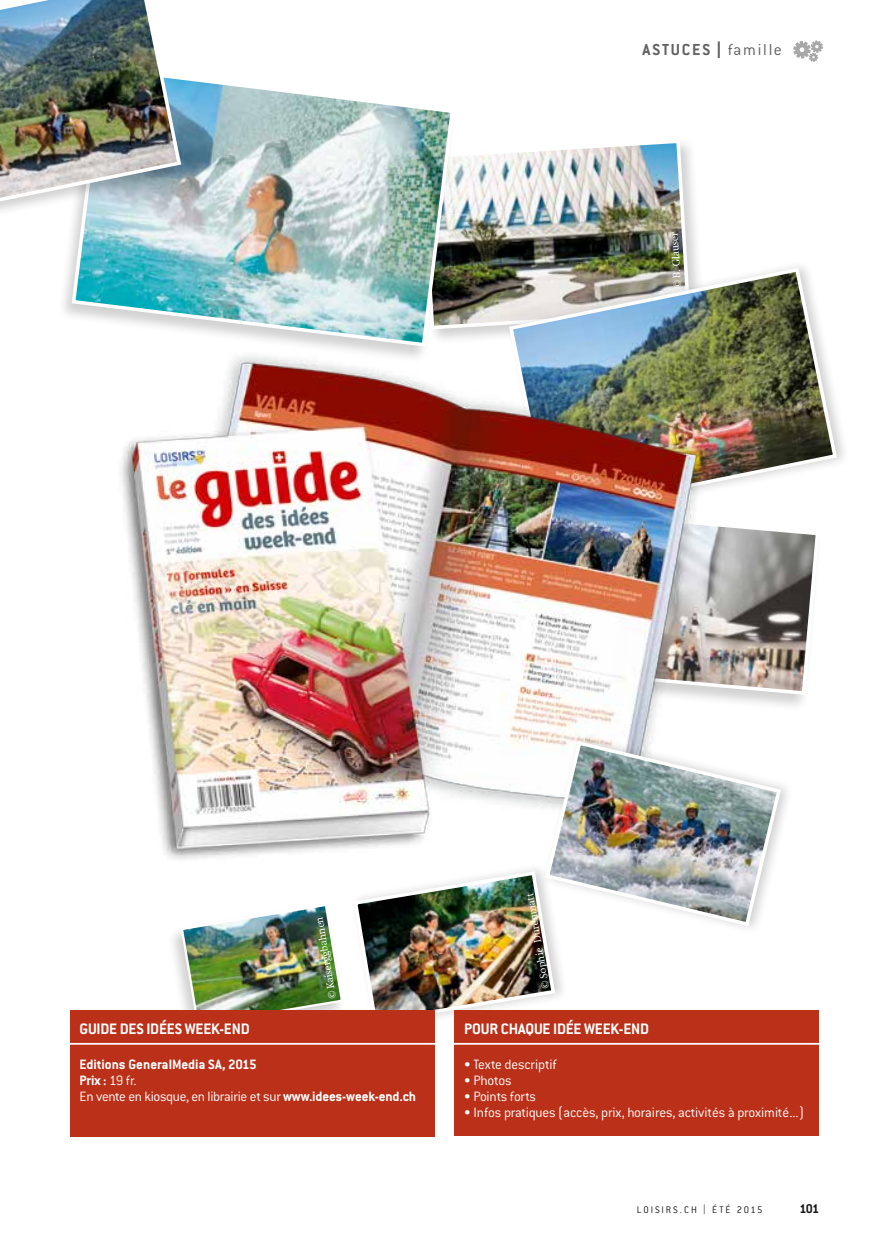
<style>
.page{position:relative;width:869px;height:1241px;background:#fff}
.page>*{position:absolute;margin:0;border:0;box-sizing:border-box;transform-origin:0 0}
.t1{font:300 17.5px "Conduit ITC";letter-spacing:.1em;color:#626261}
.t2{font:700 17.5px "Conduit ITC";color:#626261}
.t3{font:700 16.62px "Conduit ITC";letter-spacing:-.01em;color:#fff}
.t4{font:300 14.88px "Conduit ITC";letter-spacing:-.01em;color:#fff}
.t5{font:700 14.88px/15.8px "Conduit ITC";color:#fff}
.t6{font:700 14px "Conduit ITC";color:#181716}
.t7{font:300 10.5px "Swift Com";color:#fff}
.t8{font:300 10.5px "Conduit ITC";letter-spacing:.18em;color:#181716}
.s1{font-weight:700;font-size:26.25px}
.s2{font-weight:300}
.s3{font-family:"Leitura Sans Grot 1";font-weight:400}
</style>
<div class="page">
<div style="left:349px;top:862px;width:219px;height:170px;background:#181716;opacity:.2"></div>
<img style="left:351px;top:875px;width:206px;height:150px">
<div style="left:166px;top:902px;width:180px;height:140px;background:#181716;opacity:.2"></div>
<img style="left:179px;top:902px;width:165px;height:107px">
<div style="left:418px;top:137px;width:288px;height:208px;background:#181716;opacity:.2"></div>
<img style="left:457px;top:137px;width:234px;height:194px">
<div style="left:610px;top:515px;width:212px;height:196px;background:#181716;opacity:.2"></div>
<svg style="left:716px;top:525px;width:104px;height:171px;background:#a29e99"></svg>
<div style="left:57px;top:65px;width:400px;height:298px;background:#181716;opacity:.2"></div>
<img style="left:70px;top:65px;width:386px;height:283px">
<div style="left:505px;top:259px;width:345px;height:266px;background:#181716;opacity:.2"></div>
<img style="left:506px;top:266px;width:332px;height:252px">
<img style="left:98px;top:352px;width:618px;height:523px">
<div style="left:541px;top:732px;width:252px;height:202px;background:#181716;opacity:.2"></div>
<img style="left:543px;top:738px;width:239px;height:190px">
<div style="left:0;top:0;width:184px;height:238px;background:#181716;opacity:.2"></div>
<img style="left:0;top:0;width:183px;height:223px">
<svg style="left:793px;top:40px;width:29px;height:22px"></svg>
<div style="left:69px;top:1009px;width:365px;height:127px;background:#bb3019"></div>
<div style="left:454px;top:1009px;width:365px;height:126px;background:#bb3019"></div>
<hr style="left:62px;top:1042px;width:763px;height:2px;background:#fff">
<p class="t2" style="left:642px;top:39px;width:39px">ASTUCES</p>
<p class="t1" style="left:716px;top:40px;width:66px"><span class="s1">I</span> famille</p>
<p class="t7" style="left:671px;top:289px;width:58px;rotate:-94deg">© B. Glauser</p>
<p class="t7" style="left:327px;top:999px;width:85px;rotate:-100deg">© Kaiserggbahnen</p>
<p class="t3" style="left:79px;top:1019px;width:172px">GUIDE DES idées WEEK-END</p>
<p class="t5" style="left:79px;top:1056px;width:338px">Editions GeneralMedia SA, 2015<br>Prix : <span class="s2">19 fr.<br>En vente en kiosque, en librairie et sur</span> www.idees-week-end.ch</p>
<p class="t7" style="left:540px;top:989px;width:99px;rotate:-100deg">© Sophie Dürenmatt</p>
<p class="t3" style="left:464px;top:1019px;width:184px">pour chaque idée week-end</p>
<p class="t4" style="left:464px;top:1056px;width:94px">• Texte descriptif</p>
<p class="t4" style="left:464px;top:1072px;width:49px">• Photos</p>
<p class="t4" style="left:464px;top:1087px;width:73px">• Points forts</p>
<p class="t4" style="left:464px;top:1103px;width:341px">• Infos pratiques (accès, prix, horaires, activités à proximité...)</p>
<p class="t8" style="left:636px;top:1203px;width:127px">Loisirs.ch <span class="s3">|</span> été 2015</p>
<p class="t6" style="left:799px;top:1200px;width:21px">101</p>
</div>
